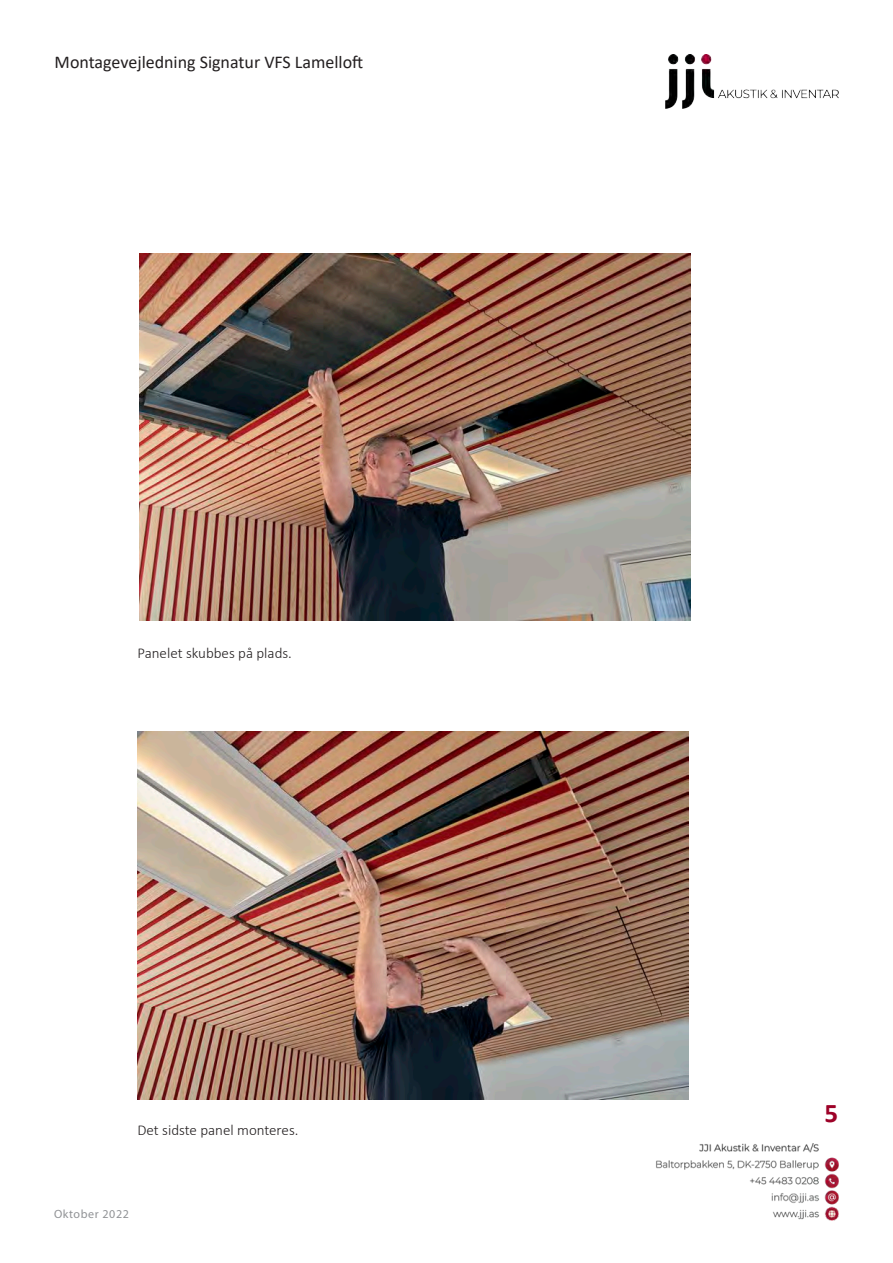
<style>
.page{position:relative;width:893px;height:1263px;background:#fff}
.page>*{position:absolute;margin:0;border:0;box-sizing:border-box;transform-origin:0 0}
.t1{font:700 27px "Calibri";color:#9d0228}
.t2{font:18px "Calibri";color:#231f20}
.Datablad_brødtekst{font:300 15px "Calibri";color:#231f20}
.t3{font:12px "Myriad Pro";letter-spacing:.05em;color:#919396}
</style>
<div class="page">
<img style="left:665px;top:54px;width:173px;height:54px">
<img style="left:656px;top:1143px;width:182px;height:77px">
<img style="left:139px;top:253px;width:552px;height:368px">
<img style="left:138px;top:732px;width:551px;height:367px">
<p class="t2" style="left:55px;top:49px;width:310px">Montagevejledning Signatur VFS Lamelloft</p>
<p class="Datablad_brødtekst" style="left:137px;top:643px;width:156px">Panelet skubbes på plads.</p>
<p class="Datablad_brødtekst" style="left:137px;top:1121px;width:163px">Det sidste panel monteres.</p>
<p class="t3" style="left:54px;top:1206px;width:76px">Oktober 2022</p>
<h1 class="t1" style="left:825px;top:1093px;width:15px">5</h1>
</div>
